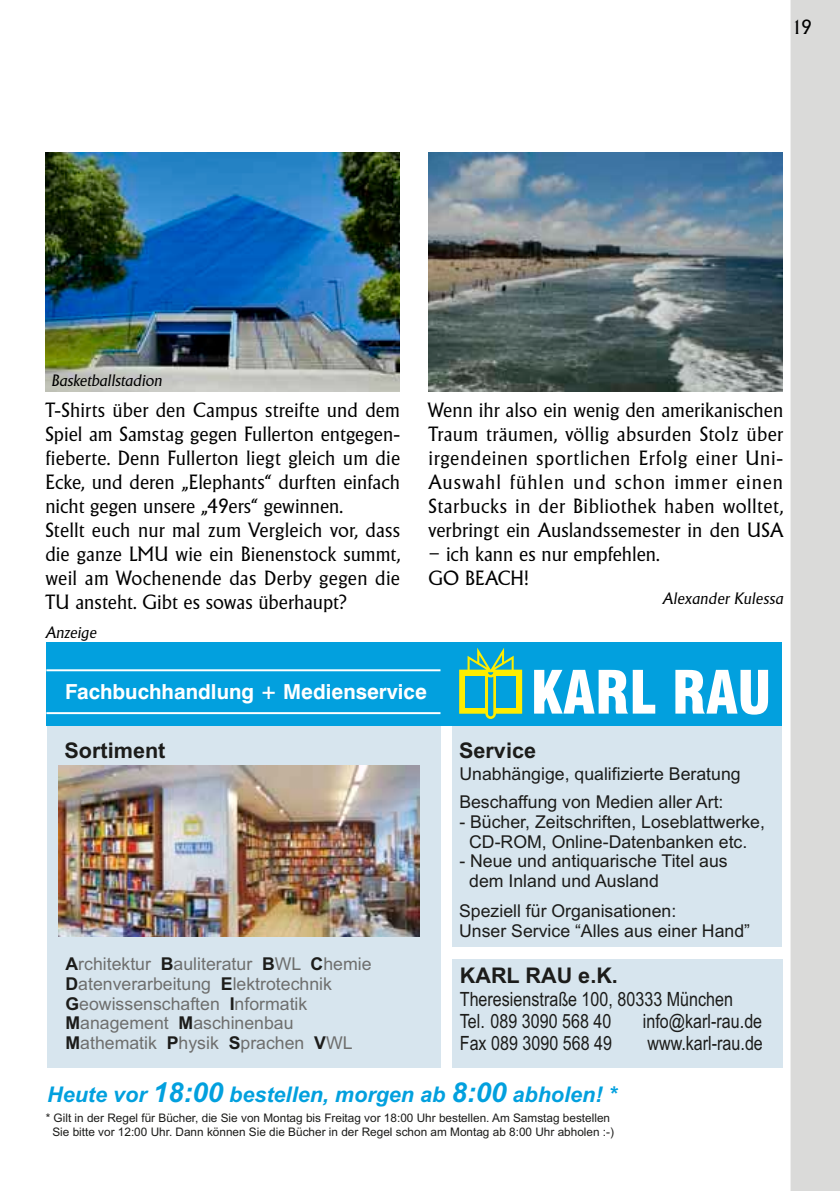
<style>
.page{position:relative;width:840px;height:1191px;background:#fff}
.page>*{position:absolute;margin:0;border:0;box-sizing:border-box;transform-origin:0 0}
.t1{font:900 condensed 58.2px "Swiss 721 BT";color:#fff}
.t2{font:italic 700 21.6px "Arial";color:#02a0de}
.t3{font:700 21.6px "Arial";color:#1c1c1a}
.t4{font:700 20.8px "Swiss 721 BT";color:#fff}
.t5{font:20px/24px "Adelon";letter-spacing:.005em;color:#000}
.t6{font:19.6px/22.2px "Arial Narrow";color:#1c1c1a}
.t7{font:17.6px/19.8px "Arial";color:#1c1c1a}
.t8{font:17.6px/19.8px "Arial";color:#6e6e6d}
.t9{font:700 17.6px "Arial";color:#1c1c1a}
.t10{font:italic 16px "Adelon";color:#000}
.t11{font:11.8px/13.2px "Arial";color:#1c1c1a;text-align:center}
.s1{font-weight:700;color:#1c1c1a}
.s2{font-size:27.4px}
</style>
<div class="page">
<svg style="left:790px;top:0;width:49px;height:1191px;background:#dcdcdc"></svg>
<img style="left:428px;top:153px;width:354px;height:238px">
<img style="left:46px;top:153px;width:353px;height:238px">
<div style="left:452px;top:959px;width:330px;height:108px;background:#d7e5ee"></div>
<div style="left:47px;top:725px;width:393px;height:342px;background:#d7e5ee"></div>
<div style="left:452px;top:726px;width:329px;height:221px;background:#d7e5ee"></div>
<div style="left:46px;top:643px;width:735px;height:83px;background:#02a0de"></div>
<svg style="left:459px;top:648px;width:63px;height:71px"></svg>
<hr style="left:46px;top:669px;width:394px;height:2px;background:#fff">
<hr style="left:46px;top:712px;width:394px;height:2px;background:#fff">
<img style="left:59px;top:766px;width:360px;height:171px">
<p class="t5" style="left:790px;top:15px;width:23px">19</p>
<p class="t10" style="left:51px;top:370px;width:112px">Basketballstadion</p>
<p class="t5" style="left:45px;top:398px;width:356px">T-Shirts über den Campus streifte und dem Spiel am Samstag gegen Fullerton entgegen&shy;fieberte. Denn Fullerton liegt gleich um die Ecke, und deren „Elephants“ durften einfach nicht gegen unsere „49ers“ gewinnen.<br>Stellt euch nur mal zum Vergleich vor, dass die ganze LMU wie ein Bienenstock summt, weil am Wochenende das Derby gegen die TU ansteht. Gibt es sowas überhaupt?</p>
<p class="t5" style="left:428px;top:398px;width:356px;text-align:justify">Wenn ihr also ein wenig den amerikanischen Traum träumen, völlig absurden Stolz über irgendeinen sportlichen Erfolg einer Uni-Auswahl fühlen und schon immer einen Starbucks in der Bibliothek haben wolltet, verbringt ein Auslandssemester in den USA</p>
<p class="t5" style="left:428px;top:542px;width:232px">– ich kann es nur empfehlen.<br>GO BEACH!</p>
<p class="t10" style="left:662px;top:589px;width:122px">Alexander Kulessa</p>
<p class="t10" style="left:45px;top:622px;width:52px">Anzeige</p>
<p class="t4" style="left:65px;top:684px;width:363px">Fachbuchhandlung + Medienservice</p>
<h1 class="t1" style="left:530px;top:659px;width:242px">KARL RAU</h1>
<p class="t3" style="left:64px;top:738px;width:102px">Sortiment</p>
<p class="t3" style="left:459px;top:738px;width:78px">Service</p>
<p class="t8" style="left:65px;top:955px;width:268px;text-indent:245px"><span class="s1">C<br>D</span>atenverarbeitung lektrotechnik</p>
<p class="t8" style="left:65px;top:955px;width:87px"><span class="s1">A</span>rchitektur</p>
<p class="t8" style="left:161px;top:955px;width:93px"><span class="s1">B</span>auliteratur</p>
<p class="t8" style="left:262px;top:955px;width:111px"><span class="s1">B</span>WL hemie</p>
<p class="t8" style="left:65px;top:975px;width:243px;text-indent:155px"><span class="s1">E<br>G</span>eowissenschaften nformatik</p>
<p class="t9" style="left:229px;top:993px;width:6px">I</p>
<p class="t8" style="left:65px;top:1015px;width:288px;text-indent:113px"><span class="s1">M</span>aschinenbau<br><span class="s1">M</span>athematik hysik prachen WL</p>
<p class="t8" style="left:65px;top:1015px;width:105px"><span class="s1">M</span>anagement</p>
<p class="t9" style="left:167px;top:1032px;width:13px">P</p>
<p class="t9" style="left:228px;top:1032px;width:13px">S</p>
<p class="t9" style="left:314px;top:1032px;width:13px">V</p>
<p class="t7" style="left:459px;top:761px;width:283px;line-height:28.6px">Unabhängige, qualifizierte Beratung<br>Beschaffung von Medien aller Art:</p>
<p class="t7" style="left:459px;top:813px;width:307px;text-align:center">- Bücher, Zeitschriften, Loseblattwerke,<br>CD-ROM, Online-Datenbanken etc.</p>
<p class="t7" style="left:469px;top:853px;width:260px;text-indent:-10px">- Neue und antiquarische Titel aus dem Inland und Ausland</p>
<p class="t7" style="left:459px;top:903px;width:292px">Speziell für Organisationen:<br>Unser Service “Alles aus einer Hand”</p>
<p class="t3" style="left:459px;top:962px;width:159px">KARL RAU e.K.</p>
<p class="t6" style="left:459px;top:989px;width:274px">Theresienstraße 100, 80333 München<br>Tel. 089 3090 568 40</p>
<p class="t6" style="left:642px;top:1011px;width:121px">info@karl-rau.de</p>
<p class="t6" style="left:459px;top:1033px;width:154px">Fax 089 3090 568 49</p>
<p class="t6" style="left:647px;top:1033px;width:117px">www.karl-rau.de</p>
<p class="t2" style="left:47px;top:1086px;width:571px">Heute vor <span class="s2">18:00</span> bestellen, morgen ab <span class="s2">8:00</span> abholen! *</p>
<p class="t11" style="left:46px;top:1112px;width:569px">* Gilt in der Regel für Bücher, die Sie von Montag bis Freitag vor 18:00 Uhr bestellen. Am Samstag bestellen<br>Sie bitte vor 12:00 Uhr. Dann können Sie die Bücher in der Regel schon am Montag ab 8:00 Uhr abholen :-)</p>
</div>
